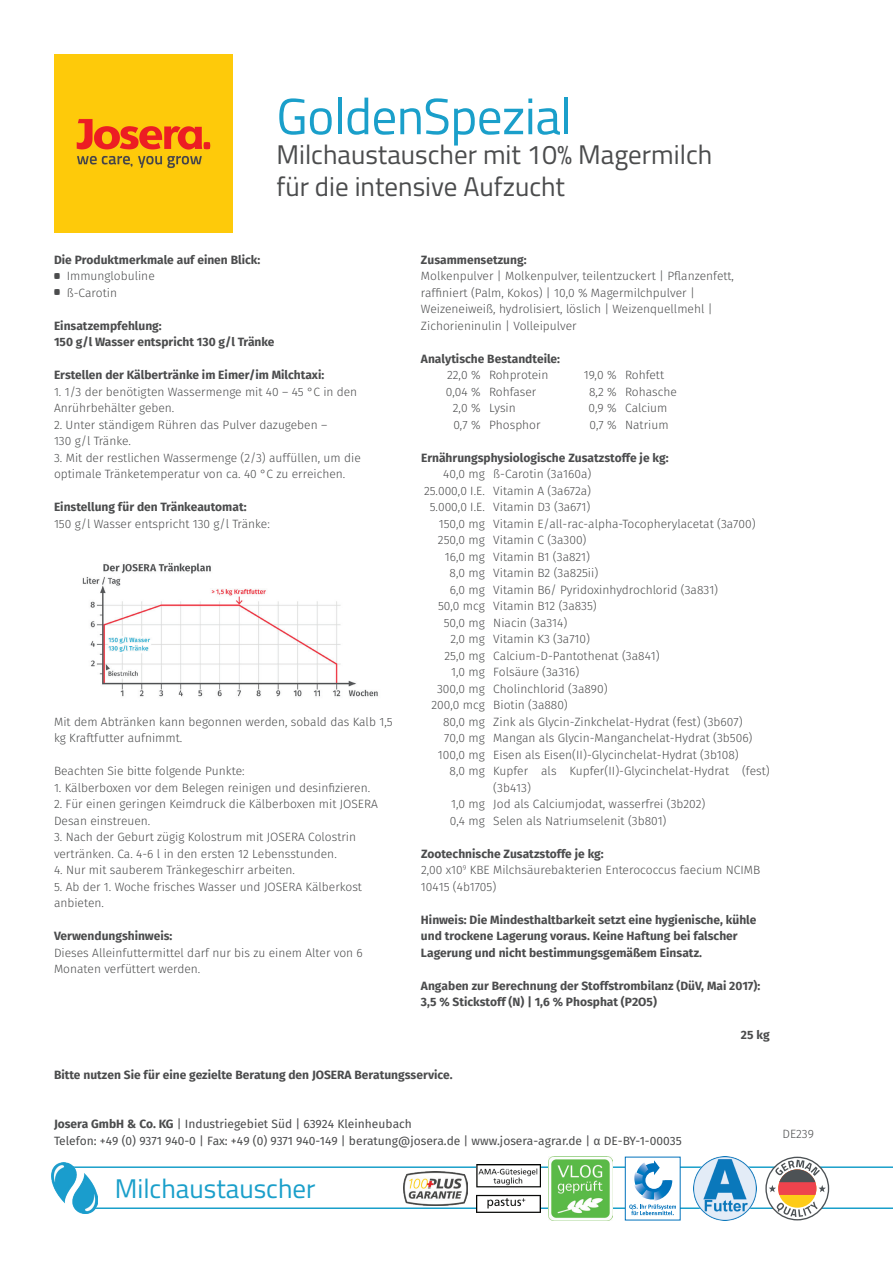
<style>
.page{position:relative;width:893px;height:1263px;background:#fff}
.page>*{position:absolute;margin:0;border:0;box-sizing:border-box;transform-origin:0 0}
.t1{font:51px "Titillium Web";letter-spacing:-.01em;color:#1a9fca}
.t2{font:27px/32.4px "Titillium";color:#4b4c4d}
.t3{font:27px "Titillium";color:#1a9fca}
.t4{font:300 12px/16.5px "Fira Sans";color:#4b4c4d}
.t5{font:700 12px/16.5px "Fira Sans";color:#4b4c4d}
.t6{font:12px/16.5px "Fira Sans";color:#4b4c4d}
.s1{font-weight:700}
</style>
<div class="page">
<hr style="left:70px;top:1166px;width:823px;height:2px;background:#1a9fca">
<hr style="left:86px;top:1207px;width:807px;height:2px;background:#1a9fca">
<img style="left:52px;top:1162px;width:45px;height:52px">
<img style="left:82px;top:563px;width:296px;height:134px">
<img style="left:54px;top:54px;width:179px;height:179px">
<img style="left:404px;top:1172px;width:64px;height:33px">
<img style="left:476px;top:1165px;width:64px;height:47px">
<img style="left:549px;top:1157px;width:63px;height:63px">
<div style="left:625px;top:1157px;width:55px;height:63px;background:#fff"></div>
<svg style="left:629px;top:1160px;width:47px;height:55px"></svg>
<img style="left:693px;top:1157px;width:64px;height:63px">
<svg style="left:765px;top:1157px;width:64px;height:63px"></svg>
<h1 class="t1" style="left:276px;top:79px;width:297px">GoldenSpezial</h1>
<h2 class="t2" style="left:276px;top:137px;width:437px">Milchaustauscher mit 10% Magermilch für die intensive Aufzucht</h2>
<p class="t5" style="left:54px;top:252px;width:208px">Die Produktmerkmale auf einen Blick:</p>
<p class="t4" style="left:67px;top:269px;width:90px">Immunglobuline ß-Carotin</p>
<p class="t5" style="left:54px;top:318px;width:222px">Einsatzempfehlung:<br>150 g/l Wasser entspricht 130 g/l Tränke</p>
<p class="t5" style="left:54px;top:368px;width:272px">Erstellen der Kälbertränke im Eimer/im Milchtaxi:</p>
<p class="t4" style="left:54px;top:384px;width:305px">1. 1/3 der benötigten Wassermenge mit 40 – 45 °C in den<br>Anrührbehälter geben.</p>
<p class="t4" style="left:54px;top:417px;width:275px">2. Unter ständigem Rühren das Pulver dazugeben –<br>130 g/l Tränke.</p>
<p class="t4" style="left:54px;top:450px;width:308px">3. Mit der restlichen Wassermenge (2/3) auffüllen, um die optimale Tränketemperatur von ca. 40 °C zu erreichen.</p>
<p class="t5" style="left:54px;top:500px;width:194px">Einstellung für den Tränkeautomat:</p>
<p class="t4" style="left:54px;top:516px;width:217px">150 g/l Wasser entspricht 130 g/l Tränke:</p>
<p class="t4" style="left:54px;top:714px;width:340px">Mit dem Abtränken kann begonnen werden, sobald das Kalb 1,5 kg Kraftfutter aufnimmt.</p>
<p class="t4" style="left:54px;top:764px;width:192px">Beachten Sie bitte folgende Punkte:</p>
<p class="t4" style="left:54px;top:780px;width:318px">1. Kälberboxen vor dem Belegen reinigen und desinfizieren.</p>
<p class="t4" style="left:54px;top:797px;width:325px">2. Für einen geringen Keimdruck die Kälberboxen mit JOSERA<br>Desan einstreuen.</p>
<p class="t4" style="left:54px;top:830px;width:304px">3. Nach der Geburt zügig Kolostrum mit JOSERA Colostrin vertränken. Ca. 4-6 l in den ersten 12 Lebensstunden.</p>
<p class="t4" style="left:54px;top:863px;width:242px">4. Nur mit sauberem Tränkegeschirr arbeiten.</p>
<p class="t4" style="left:54px;top:879px;width:310px">5. Ab der 1. Woche frisches Wasser und JOSERA Kälberkost anbieten.</p>
<p class="t5" style="left:54px;top:929px;width:120px">Verwendungshinweis:</p>
<p class="t4" style="left:54px;top:945px;width:310px">Dieses Alleinfuttermittel darf nur bis zu einem Alter von 6<br>Monaten verfüttert werden.</p>
<p class="t5" style="left:421px;top:252px;width:107px">Zusammensetzung:</p>
<p class="t4" style="left:421px;top:269px;width:315px">Molkenpulver | Molkenpulver, teilentzuckert | Pflanzenfett, raffiniert (Palm, Kokos) | 10,0 % Magermilchpulver | Weizeneiweiß, hydrolisiert, löslich | Weizenquellmehl | Zichorieninulin | Volleipulver</p>
<p class="t5" style="left:421px;top:351px;width:141px">Analytische Bestandteile:</p>
<p class="t4" style="left:447px;top:368px;width:103px">22,0 % Rohprotein</p>
<p class="t4" style="left:584px;top:368px;width:82px">19,0 % Rohfett</p>
<p class="t4" style="left:446px;top:384px;width:92px">0,04 % Rohfaser</p>
<p class="t4" style="left:589px;top:384px;width:89px">8,2 % Rohasche</p>
<p class="t4" style="left:453px;top:401px;width:64px">2,0 % Lysin</p>
<p class="t4" style="left:588px;top:401px;width:81px">0,9 % Calcium</p>
<p class="t4" style="left:453px;top:417px;width:89px">0,7 % Phosphor</p>
<p class="t4" style="left:589px;top:417px;width:81px">0,7 % Natrium</p>
<p class="t5" style="left:421px;top:450px;width:249px">Ernährungsphysiologische Zusatzstoffe je kg:</p>
<p class="t4" style="left:443px;top:467px;width:150px">40,0 mg ß-Carotin (3a160a)</p>
<p class="t4" style="left:424px;top:483px;width:169px">25.000,0 I.E. Vitamin A (3a672a)</p>
<p class="t4" style="left:430px;top:500px;width:162px">5.000,0 I.E. Vitamin D3 (3a671)</p>
<p class="t4" style="left:439px;top:516px;width:318px">150,0 mg Vitamin E/all-rac-alpha-Tocopherylacetat (3a700)</p>
<p class="t4" style="left:438px;top:533px;width:150px">250,0 mg Vitamin C (3a300)</p>
<p class="t4" style="left:445px;top:549px;width:147px">16,0 mg Vitamin B1 (3a821)</p>
<p class="t4" style="left:450px;top:566px;width:150px">8,0 mg Vitamin B2 (3a825ii)</p>
<p class="t4" style="left:450px;top:582px;width:270px">6,0 mg Vitamin B6/ Pyridoxinhydrochlorid (3a831)</p>
<p class="t4" style="left:438px;top:599px;width:160px">50,0 mcg Vitamin B12 (3a835)</p>
<p class="t4" style="left:444px;top:615px;width:125px">50,0 mg Niacin (3a314)</p>
<p class="t4" style="left:450px;top:632px;width:141px">2,0 mg Vitamin K3 (3a710)</p>
<p class="t4" style="left:444px;top:648px;width:217px">25,0 mg Calcium-D-Pantothenat (3a841)</p>
<p class="t4" style="left:451px;top:665px;width:130px">1,0 mg Folsäure (3a316)</p>
<p class="t4" style="left:437px;top:681px;width:172px">300,0 mg Cholinchlorid (3a890)</p>
<p class="t4" style="left:431px;top:698px;width:138px">200,0 mcg Biotin (3a880)</p>
<p class="t4" style="left:443px;top:714px;width:301px">80,0 mg Zink als Glycin-Zinkchelat-Hydrat (fest) (3b607)</p>
<p class="t4" style="left:444px;top:731px;width:310px">70,0 mg Mangan als Glycin-Manganchelat-Hydrat (3b506)</p>
<p class="t4" style="left:438px;top:747px;width:302px">100,0 mg Eisen als Eisen(II)-Glycinchelat-Hydrat (3b108)</p>
<p class="t4" style="left:450px;top:764px;width:322px">8,0 mg Kupfer als Kupfer(II)-Glycinchelat-Hydrat (fest)</p>
<p class="t4" style="left:493px;top:780px;width:39px">(3b413)</p>
<p class="t4" style="left:451px;top:797px;width:256px">1,0 mg Jod als Calciumjodat, wasserfrei (3b202)</p>
<p class="t4" style="left:450px;top:813px;width:218px">0,4 mg Selen als Natriumselenit (3b801)</p>
<p class="t4" style="left:421px;top:846px;width:341px"><span class="s1">Zootechnische Zusatzstoffe je kg:<br></span>2,00 x10<sup>9</sup> KBE Milchsäurebakterien Enterococcus faecium NCIMB<br>10415 (4b1705)</p>
<p class="t5" style="left:421px;top:912px;width:337px">Hinweis: Die Mindesthaltbarkeit setzt eine hygienische, kühle und trockene Lagerung voraus. Keine Haftung bei falscher<br>Lagerung und nicht bestimmungsgemäßem Einsatz.</p>
<p class="t5" style="left:421px;top:978px;width:341px">Angaben zur Berechnung der Stoffstrombilanz (DüV, Mai 2017):<br>3,5 % Stickstoff (N) | 1,6 % Phosphat (P2O5)</p>
<p class="t5" style="left:741px;top:1028px;width:30px">25 kg</p>
<p class="t5" style="left:54px;top:1067px;width:400px">Bitte nutzen Sie für eine gezielte Beratung den JOSERA Beratungsservice.</p>
<p class="t6" style="left:54px;top:1117px;width:629px"><span class="s1">Josera GmbH &amp; Co. KG</span> | Industriegebiet Süd | 63924 Kleinheubach<br>Telefon: +49 (0) 9371 940-0 | Fax: +49 (0) 9371 940-149 | beratung@josera.de | www.josera-agrar.de | α DE-BY-1-00035</p>
<h2 class="t3" style="left:115px;top:1168px;width:202px">Milchaustauscher</h2>
<p class="t4" style="left:782px;top:1127px;width:33px">DE239</p>
</div>
